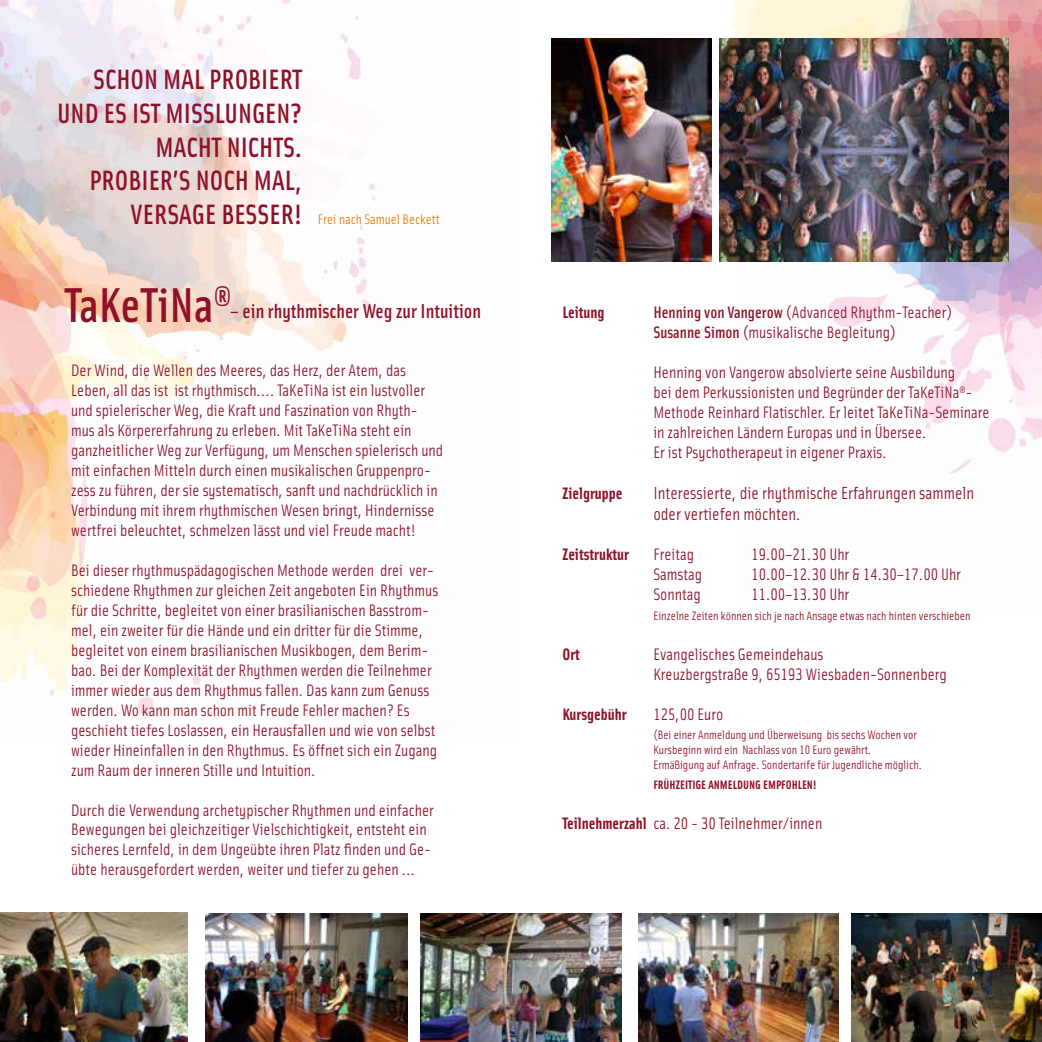
<style>
.page{position:relative;width:1042px;height:1042px;background:#fff}
.page>*{position:absolute;margin:0;border:0;box-sizing:border-box;transform-origin:0 0}
.t1{font:49px "Solex Medium Lining";color:#8f1128}
.t2{font:28.53px "Solex Medium Lining";color:#8f1128}
.t3{font:28px/33.6px "Solex Medium Lining";color:#8f1128;text-align:right}
.t4{font:20.12px "Solex Medium Lining";color:#8f1128}
.t5{font:17.5px/21px "Solex Regular Lining";color:#8f1128}
.t6{font:16.62px/19.9px "Solex Regular Lining";color:#8f1128}
.t7{font:16.62px "Solex Bold Lining";color:#8f1128}
.t8{font:700 16.62px "Solex";color:#8f1128}
.t9{font:14px "Solex Regular Lining";color:#ef7d00}
.t10{font:12.25px/14.7px "Solex Regular Lining";color:#8f1128}
.t11{font:12.25px "Solex Bold Lining";color:#8f1128}
.s1{font-family:"Solex Medium Lining"}
.s2{font-family:"Solex Bold Lining"}
</style>
<div class="page">
<img style="left:733px;top:0;width:309px;height:474px">
<img style="left:0;top:0;width:376px;height:715px">
<img style="left:551px;top:38px;width:160px;height:223px">
<img style="left:720px;top:38px;width:288px;height:223px">
<img style="left:0;top:913px;width:188px;height:129px">
<img style="left:206px;top:913px;width:202px;height:129px">
<img style="left:420px;top:913px;width:202px;height:129px">
<img style="left:638px;top:913px;width:201px;height:129px">
<img style="left:852px;top:913px;width:190px;height:129px">
<h3 class="t3" style="left:57px;top:62px;width:247px">SCHON MAL PROBIERT<br>UND ES IST MISSLUNGEN?<br>MACHT NICHTS.<br>PROBIER’S NOCH MAL,<br>VERSAGE BESSER!</h3>
<p class="t9" style="left:318px;top:210px;width:123px">Frei nach Samuel Beckett</p>
<h2 class="t2" style="left:214px;top:277px;width:19px">®</h2>
<h1 class="t1" style="left:65px;top:273px;width:150px">TaKeTiNa</h1>
<p class="t4" style="left:230px;top:298px;width:253px">– ein rhythmischer Weg zur Intuition</p>
<p class="t6" style="left:71px;top:360px;width:374px">Der Wind, die Wellen des Meeres, das Herz, der Atem, das Leben, all das ist ist rhythmisch.... TaKeTiNa ist ein lustvoller und spielerischer Weg, die Kraft und Faszination von Rhyth&shy;mus als Körpererfahrung zu erleben. Mit TaKeTiNa steht ein ganzheitlicher Weg zur Verfügung, um Menschen spielerisch und mit einfachen Mitteln durch einen musikalischen Gruppenpro&shy;zess zu führen, der sie systematisch, sanft und nachdrücklich in Verbindung mit ihrem rhythmischen Wesen bringt, Hindernisse wertfrei beleuchtet, schmelzen lässt und viel Freude macht!</p>
<p class="t6" style="left:71px;top:560px;width:369px">Bei dieser rhythmuspädagogischen Methode werden drei ver&shy;schiedene Rhythmen zur gleichen Zeit angeboten Ein Rhythmus für die Schritte, begleitet von einer brasilianischen Basstrom&shy;mel, ein zweiter für die Hände und ein dritter für die Stimme, begleitet von einem brasilianischen Musikbogen, dem Berim&shy;bao. Bei der Komplexität der Rhythmen werden die Teilnehmer immer wieder aus dem Rhythmus fallen. Das kann zum Genuss werden. Wo kann man schon mit Freude Fehler machen? Es geschieht tiefes Loslassen, ein Herausfallen und wie von selbst wieder Hineinfallen in den Rhythmus. Es öffnet sich ein Zugang zum Raum der inneren Stille und Intuition.</p>
<p class="t6" style="left:71px;top:799px;width:364px">Durch die Verwendung archetypischer Rhythmen und einfacher Bewegungen bei gleichzeitiger Vielschichtigkeit, entsteht ein sicheres Lernfeld, in dem Ungeübte ihren Platz finden und Ge&shy;übte herausgefordert werden, weiter und tiefer zu gehen ...</p>
<p class="t8" style="left:562px;top:302px;width:44px">Leitung</p>
<p class="t6" style="left:653px;top:302px;width:300px"><span class="s1">Henning von Vangerow</span> (Advanced Rhythm-Teacher)<br><span class="s1">Susanne Simon</span> (musikalische Begleitung)</p>
<p class="t6" style="left:653px;top:362px;width:338px">Henning von Vangerow absolvierte seine Ausbildung<br>bei dem Perkussionisten und Begründer der TaKeTiNa<sup>®</sup>- Methode Reinhard Flatischler. Er leitet TaKeTiNa-Seminare in zahlreichen Ländern Europas und in Übersee.<br>Er ist Psychotherapeut in eigener Praxis.</p>
<p class="t7" style="left:562px;top:482px;width:62px">Zielgruppe</p>
<p class="t5" style="left:653px;top:482px;width:322px">Interessierte, die rhythmische Erfahrungen sammeln oder vertiefen möchten.</p>
<p class="t7" style="left:562px;top:543px;width:68px">Zeitstruktur</p>
<p class="t6" style="left:653px;top:543px;width:42px">Freitag</p>
<p class="t6" style="left:751px;top:543px;width:99px">19.00–21.30 Uhr</p>
<p class="t6" style="left:653px;top:563px;width:50px">Samstag</p>
<p class="t6" style="left:751px;top:563px;width:211px">10.00–12.30 Uhr &amp; 14.30–17.00 Uhr</p>
<p class="t6" style="left:653px;top:583px;width:49px">Sonntag</p>
<p class="t6" style="left:751px;top:583px;width:99px">11.00–13.30 Uhr</p>
<p class="t10" style="left:653px;top:608px;width:319px">Einzelne Zeiten können sich je nach Ansage etwas nach hinten verschieben</p>
<p class="t7" style="left:562px;top:643px;width:19px">Ort</p>
<p class="t6" style="left:653px;top:643px;width:295px">Evangelisches Gemeindehaus<br>Kreuzbergstraße 9, 65193 Wiesbaden-Sonnenberg</p>
<p class="t7" style="left:562px;top:703px;width:66px">Kursgebühr</p>
<p class="t6" style="left:653px;top:703px;width:71px">125,00 Euro</p>
<p class="t10" style="left:653px;top:727px;width:270px">(Bei einer Anmeldung und Überweisung bis sechs Wochen vor<br>Kursbeginn wird ein Nachlass von 10 Euro gewährt.<br>Ermäßigung auf Anfrage. Sondertarife für Jugendliche möglich.</p>
<p class="t11" style="left:653px;top:776px;width:165px">FRÜHZEITIGE ANMELDUNG EMPFOHLEN!</p>
<p class="t6" style="left:562px;top:812px;width:262px"><span class="s2">Teilnehmerzahl</span> ca. 20 - 30 Teilnehmer/innen</p>
</div>
